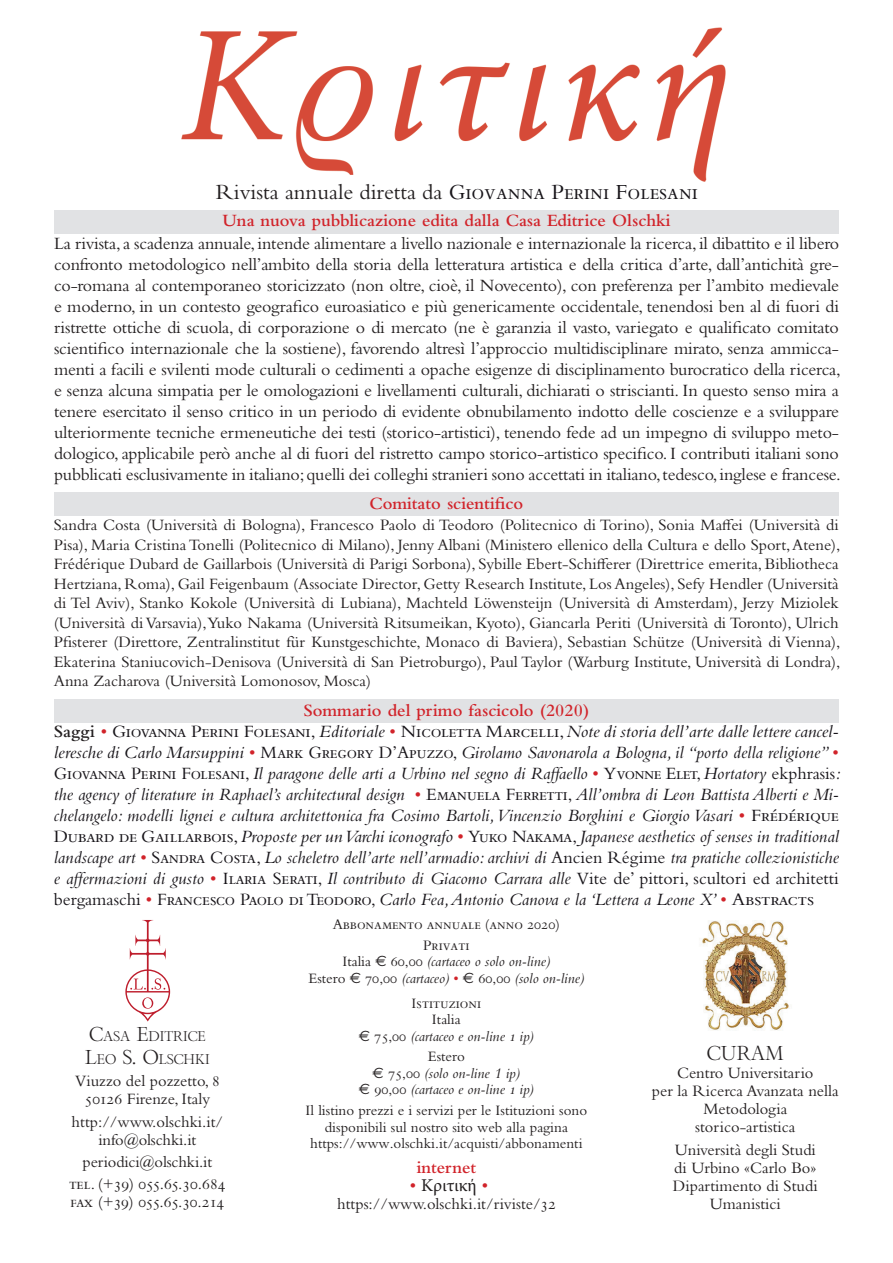
<style>
.page{position:relative;width:893px;height:1263px;background:#fff}
.page>*{position:absolute;margin:0;border:0;box-sizing:border-box;transform-origin:0 0}
.t1{font:22.5px "Bembo Std";color:#231f20}
.t2{font:19.5px "Bembo Titling MT Std";color:#231f20}
.t3{font:18px/21px "Bembo Std";letter-spacing:-.01em;color:#231f20;text-align:justify}
.t4{font:italic 18px/21px "Bembo Std";color:#171419;text-align:justify;scale:1.05 1}
.t5{font:600 18px "Bembo Std";color:#d1232a}
.t6{font:18px "Minion Pro";color:#231f20}
.t7{font:16.5px/18px "Bembo Std";color:#231f20;text-align:center}
.t8{font:16.5px "Bembo Std";letter-spacing:-.04em;color:#231f20}
.t9{font:15px/16.5px "Bembo Std";color:#231f20;text-align:center}
.t10{font:italic 15px/16.5px "Bembo Std";color:#231f20;text-align:center}
.t11{font:13.65px/23.4px "Bembo Titling MT Std";color:#231f20}
.s1{color:#171419}
.s2{font-weight:600;font-style:normal;color:#231f20}
.s3{font-style:normal;color:#d1232a}
.s4{font-style:normal}
.s5{font-size:19.5px}
.s6{font-family:"Euro Sans Std";font-style:normal}
.s7{font-family:"Euro Sans Std"}
.s8{font-style:italic}
.s9{font-family:"Bembo Std";color:#d1232a}
</style>
<div class="page">
<img style="left:181px;top:27px;width:545px;height:155px">
<svg style="left:125px;top:920px;width:45px;height:101px"></svg>
<div style="left:54px;top:699px;width:785px;height:24px;background:#e1e2e4"></div>
<div style="left:54px;top:493px;width:785px;height:23px;background:#e1e2e4"></div>
<div style="left:54px;top:210px;width:785px;height:23px;background:#e1e2e4"></div>
<img style="left:702px;top:920px;width:88px;height:110px">
<p class="t1" style="left:216px;top:178px;width:484px">Rivista annuale diretta da <span class="s1">Giovanna Perini Folesani</span></p>
<p class="t5" style="left:222px;top:211px;width:449px">Una nuova pubblicazione edita dalla Casa Editrice Olschki</p>
<p class="t3" style="left:54px;top:232px;width:788px">La rivista, a scadenza annuale, intende alimentare a livello nazionale e internazionale la ricerca, il dibattito e il libero confronto metodologico nell’ambito della storia della letteratura artistica e della critica d’arte, dall’antichità gre&shy;co-romana al contemporaneo storicizzato (non oltre, cioè, il Novecento), con preferenza per l’ambito medievale e moderno, in un contesto geografico euroasiatico e più genericamente occidentale, tenendosi ben al di fuori di ristrette ottiche di scuola, di corporazione o di mercato (ne è garanzia il vasto, variegato e qualificato comitato scientifico internazionale che la sostiene), favorendo altresì l’approccio multidisciplinare mirato, senza ammicca&shy;menti a facili e svilenti mode culturali o cedimenti a opache esigenze di disciplinamento burocratico della ricerca, e senza alcuna simpatia per le omologazioni e livellamenti culturali, dichiarati o striscianti. In questo senso mira a tenere esercitato il senso critico in un periodo di evidente obnubilamento indotto delle coscienze e a sviluppare ulteriormente tecniche ermeneutiche dei testi (storico-artistici), tenendo fede ad un impegno di sviluppo meto&shy;dologico, applicabile però anche al di fuori del ristretto campo storico-artistico specifico. I contributi italiani sono pubblicati esclusivamente in italiano; quelli dei colleghi stranieri sono accettati in italiano, tedesco, inglese e francese.</p>
<p class="t5" style="left:369px;top:493px;width:155px">Comitato scientifico</p>
<p class="t7" style="left:54px;top:515px;width:788px;line-height:19.5px;text-align:justify">Sandra Costa (Università di Bologna), Francesco Paolo di Teodoro (Politecnico di Torino), Sonia Maffei (Università di Pisa), Maria Cristina Tonelli (Politecnico di Milano), Jenny Albani (Ministero ellenico della Cultura e dello Sport, Atene), Frédérique Dubard de Gaillarbois (Università di Parigi Sorbona), Sybille Ebert-Schifferer (Direttrice emerita, Bibliotheca Hertziana, Roma), Gail Feigenbaum (Associate Director, Getty Research Institute, Los Angeles), Sefy Hendler (Università di Tel Aviv), Stanko Kokole (Università di Lubiana), Machteld Löwensteijn (Università di Amsterdam), Jerzy Miziolek (Università di Varsavia),Yuko Nakama (Università Ritsumeikan, Kyoto), Giancarla Periti (Università di Toronto), Ulrich Pfisterer (Direttore, Zentralinstitut für Kunstgeschichte, Monaco di Baviera), Sebastian Schütze (Università di Vienna), Ekaterina Staniucovich-Denisova (Università di San Pietroburgo), Paul Taylor (Warburg Institute, Università di Londra), Anna Zacharova (Università Lomonosov, Mosca)</p>
<p class="t5" style="left:303px;top:700px;width:287px">Sommario del primo fascicolo (2020)</p>
<p class="t4" style="left:54px;top:721px;width:751px"><span class="s2">Saggi</span> <span class="s3">•</span> <span class="s4">Giovanna Perini Folesani,</span> Editoriale <span class="s3">•</span> <span class="s4">Nicoletta Marcelli,</span> Note di storia dell’arte dalle lettere cancel&shy;leresche di Carlo Marsuppini <span class="s3">•</span> <span class="s4">Mark Gregory D’Apuzzo,</span> Girolamo Savonarola a Bologna, il “porto della religione” <span class="s3">• </span><span class="s4">Giovanna Perini Folesani,</span> Il paragone delle arti a Urbino nel segno di Raffaello <span class="s3">•</span> <span class="s4">Yvonne Elet,</span> Hortatory <span class="s4">ekphrasis</span>: the agency of literature in Raphael’s architectural design <span class="s3">•</span> <span class="s4">Emanuela Ferretti,</span> All’ombra di Leon Battista Alberti e Mi&shy;chelangelo: modelli lignei e cultura architettonica fra Cosimo Bartoli, Vincenzio Borghini e Giorgio Vasari <span class="s3">•</span> <span class="s4">Frédérique Dubard de Gaillarbois,</span> Proposte per un Varchi iconografo <span class="s3">•</span> <span class="s4">Yuko Nakama,</span> Japanese aesthetics of senses in traditional landscape art <span class="s3">•</span> <span class="s4">Sandra Costa,</span> Lo scheletro dell’arte nell’armadio: archivi di <span class="s4">Ancien Régime</span> tra pratiche collezionistiche e affermazioni di gusto <span class="s3">•</span> <span class="s4">Ilaria Serati,</span> Il contributo di Giacomo Carrara alle <span class="s4">Vite de’ pittori, scultori ed architetti bergamaschi</span> <span class="s3">•</span> <span class="s4">Francesco Paolo di Teodoro,</span> Carlo Fea, Antonio Canova e la ‘Lettera a Leone X’ <span class="s3">•</span> <span class="s4">Abstracts</span></p>
<p class="t11" style="left:85px;top:1024px;width:126px"><span class="s5">C</span>ASA <span class="s5">E</span>DITRICE<br><span class="s5">L</span>EO <span class="s5">S. O</span>LSCHKI</p>
<p class="t7" style="left:75px;top:1072px;width:146px">Viuzzo del pozzetto, 8<br>50126 Firenze, Italy</p>
<p class="t7" style="left:72px;top:1112px;width:153px">http://www.olschki.it/ info@olschki.it</p>
<p class="t7" style="left:69px;top:1150px;width:158px;line-height:22.2px">periodici@olschki.it tel. (+39) 055.65.30.684</p>
<p class="t8" style="left:71px;top:1192px;width:155px">fax (+39) 055.65.30.214</p>
<p class="t9" style="left:333px;top:913px;width:229px;line-height:20.7px">Abbonamento annuale (anno 2020)<br>Privati</p>
<p class="t10" style="left:308px;top:953px;width:277px"><span class="s4">Italia</span> <span class="s6">€</span> <span class="s4">60,00</span> (cartaceo o solo on-line)<br><span class="s4">Estero</span> <span class="s6">€</span> <span class="s4">70,00</span> (cartaceo) <span class="s3">•</span> <span class="s6">€</span> <span class="s4">60,00</span> (solo on-line)</p>
<p class="t9" style="left:359px;top:994px;width:176px">Istituzioni<br>Italia<br><span class="s7">€</span> 75,00 <span class="s8">(cartaceo e on-line 1 ip)</span></p>
<p class="t10" style="left:359px;top:1048px;width:176px"><span class="s4">Estero<br></span><span class="s6">€</span> <span class="s4">75,00</span> (solo on-line 1 ip)<br><span class="s6">€</span> <span class="s4">90,00</span> (cartaceo e on-line 1 ip)</p>
<p class="t9" style="left:306px;top:1102px;width:283px">Il listino prezzi e i servizi per le Istituzioni sono disponibili sul nostro sito web alla pagina https://www.olschki.it/acquisti/abbonamenti</p>
<p class="t5" style="left:417px;top:1157px;width:61px">internet</p>
<p class="t6" style="left:410px;top:1173px;width:80px"><span class="s9">•</span> Kριτική <span class="s9">•</span></p>
<p class="t7" style="left:337px;top:1194px;width:220px">https://www.olschki.it/riviste/32</p>
<p class="t2" style="left:707px;top:1041px;width:78px">CURAM</p>
<p class="t7" style="left:652px;top:1064px;width:188px">Centro Universitario<br>per la Ricerca Avanzata nella<br>Metodologia storico-artistica</p>
<p class="t7" style="left:673px;top:1140px;width:146px">Università degli Studi di Urbino «Carlo Bo»<br>Dipartimento di Studi<br>Umanistici</p>
</div>
